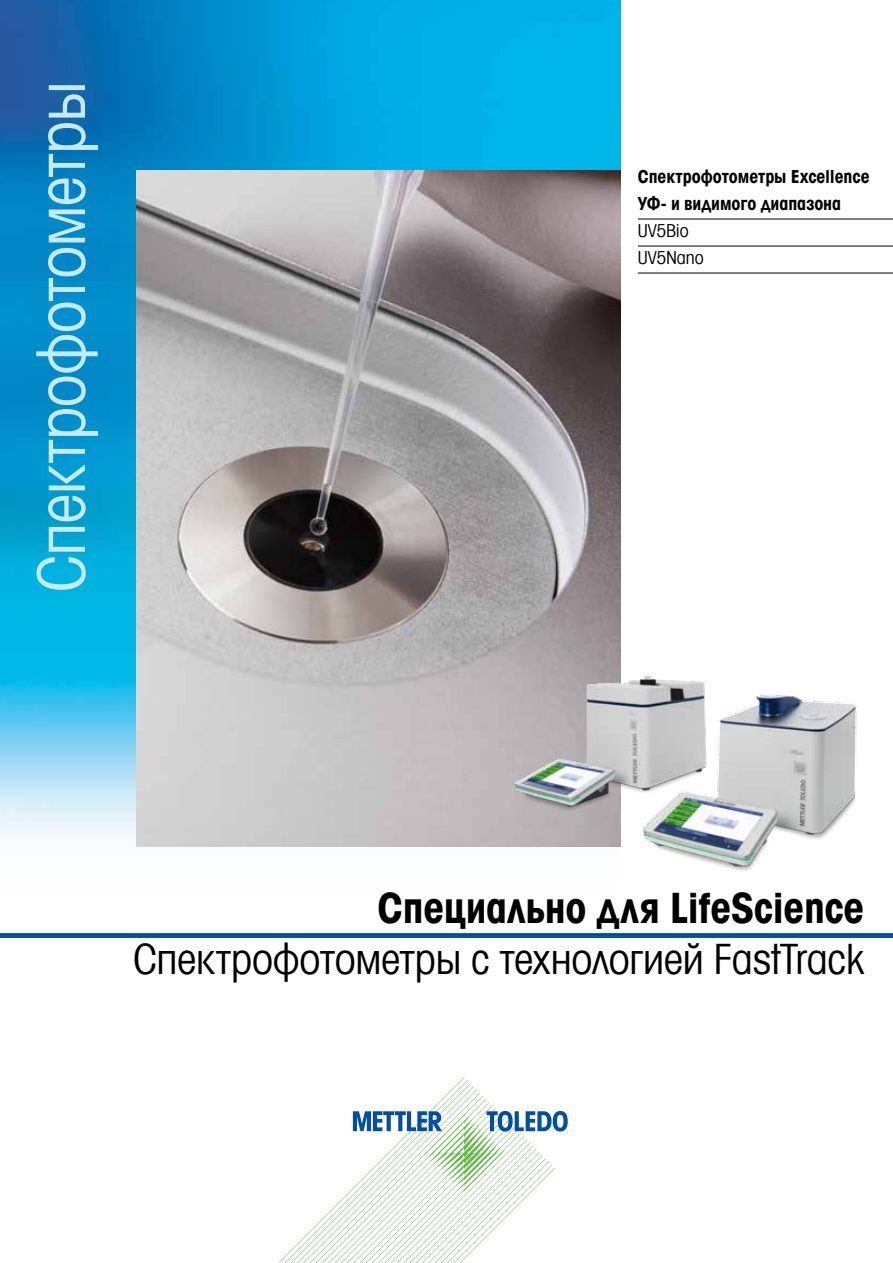
<style>
.page{position:relative;width:893px;height:1263px;background:#fff}
.page>*{position:absolute;margin:0;border:0;box-sizing:border-box;transform-origin:0 0}
.t1{font:66px "Avant Garde Gothic Cd Bk CTTITC";letter-spacing:-.01em;color:#c7eafb}
.t2{font:42px "Avant Garde Gothic Cd Bk CTTITC";letter-spacing:-.005em;color:#000}
.t3{font:42px "Avant Garde Gothic Cd Bd CTTITC";letter-spacing:-.01em;color:#000}
.t4{font:18px/27px "Avant Garde Gothic Cd Bd CTTITC";letter-spacing:-.005em;color:#000}
.t5{font:18px/27px "Avant Garde Gothic Cd Bk CTTITC";letter-spacing:-.005em;color:#000}
</style>
<div class="page">
<img style="left:0;top:0;width:621px;height:847px">
<svg style="left:278px;top:1077px;width:290px;height:186px"></svg>
<div style="left:0;top:933px;width:893px;height:5px;background:#004fa3"></div>
<img style="left:136px;top:170px;width:485px;height:676px">
<img style="left:426px;top:616px;width:467px;height:318px">
<hr style="left:638px;top:219px;width:255px;height:1px;background:#000">
<hr style="left:638px;top:246px;width:255px;height:1px;background:#000">
<hr style="left:638px;top:273px;width:255px;height:1px;background:#000">
<h1 class="t1" style="left:24px;top:592px;width:512px;rotate:-90deg">Спектрофотометры</h1>
<p class="t4" style="left:638px;top:163px;width:233px">Спектрофотометры Excellence<br>УФ- и видимого диапазона</p>
<p class="t5" style="left:638px;top:217px;width:67px">UV5Bio<br>UV5Nano</p>
<h2 class="t3" style="left:378px;top:885px;width:488px">Специально для LifeScience</h2>
<h2 class="t2" style="left:133px;top:936px;width:733px">Спектрофотометры с технологией FastTrack</h2>
</div>
